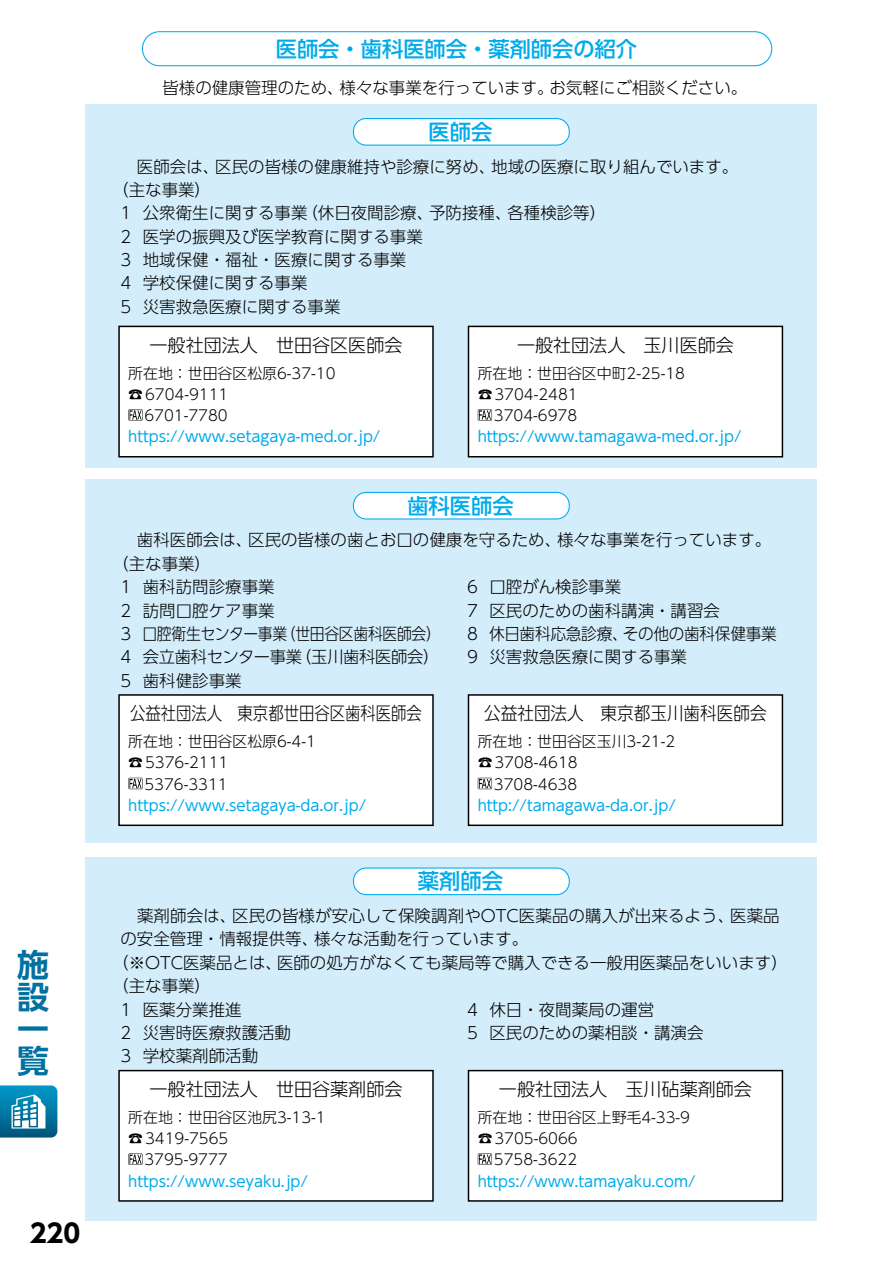
<style>
.page{position:relative;width:893px;height:1263px;background:#fff}
.page>*{position:absolute;margin:0;border:0;box-sizing:border-box;transform-origin:0 0}
.t1{font:700 31.95px/32px "UD Shin Go Pro De";color:#0071a0;text-align:justify}
.t2{font:700 25.5px "UD Shin Go Pro";color:#000}
.t3{font:500 21.3px "UD Shin Go Pro";color:#00abeb}
.t4{font:300 18px "UD Shin Go Pro";color:#000}
.t5{font:300 18px "UD Shin Go Pro";color:#000;scale:.85 1}
.t6{font:300 18px "UD Shin Go Pro";color:#000;scale:.92 1}
.t7{font:300 16.5px/23.4px "UD Shin Go Pro";color:#000}
.t8{font:300 16.5px "UD Shin Go Pro";letter-spacing:-.025em;color:#000}
.t9{font:300 16.5px "UD Shin Go Pro";letter-spacing:-.02em;color:#000}
.t10{font:300 14.85px "UD Shin Go Pro";color:#000}
.t11{font:14.85px "UD Shin Go Pro";color:#00abeb}
</style>
<div class="page">
<svg style="left:0;top:1085px;width:57px;height:52px"></svg>
<div style="left:85px;top:104px;width:731px;height:364px;background:#d3edfb"></div>
<div style="left:85px;top:479px;width:731px;height:364px;background:#d3edfb"></div>
<div style="left:85px;top:857px;width:731px;height:363px;background:#d3edfb"></div>
<svg style="left:142px;top:31px;width:630px;height:35px"></svg>
<svg style="left:353px;top:118px;width:217px;height:28px"></svg>
<svg style="left:353px;top:492px;width:217px;height:27px"></svg>
<svg style="left:353px;top:867px;width:217px;height:28px"></svg>
<div style="left:118px;top:326px;width:316px;height:131px;background:#fff"></div>
<div style="left:118px;top:694px;width:316px;height:132px;background:#fff"></div>
<div style="left:118px;top:1070px;width:316px;height:132px;background:#fff"></div>
<div style="left:468px;top:326px;width:315px;height:131px;background:#fff"></div>
<div style="left:468px;top:694px;width:315px;height:132px;background:#fff"></div>
<div style="left:468px;top:1070px;width:315px;height:132px;background:#fff"></div>
<h1 class="t1" style="left:17px;top:948px;width:33px">施設一覧</h1>
<h2 class="t2" style="left:30px;top:1212px;width:52px">220</h2>
<p class="t3" style="left:276px;top:31px;width:363px">医師会・歯科医師会・薬剤師会の紹介</p>
<p class="t7" style="left:162px;top:75px;width:586px">皆様の健康管理のため、様々な事業を行っています。お気軽にご相談ください。</p>
<p class="t3" style="left:429px;top:115px;width:65px">医師会</p>
<p class="t7" style="left:120px;top:154px;width:619px">　医師会は、区民の皆様の健康維持や診療に努め、地域の医療に取り組んでいます。</p>
<p class="t7" style="left:112px;top:177px;width:100px">（主な事業）</p>
<p class="t7" style="left:120px;top:201px;width:487px">1 公衆衛生に関する事業（休日夜間診療、予防接種、各種検診等）</p>
<p class="t7" style="left:120px;top:224px;width:304px">2 医学の振興及び医学教育に関する事業</p>
<p class="t7" style="left:120px;top:247px;width:287px">3 地域保健・福祉・医療に関する事業</p>
<p class="t7" style="left:120px;top:271px;width:189px">4 学校保健に関する事業</p>
<p class="t7" style="left:120px;top:294px;width:222px">5 災害救急医療に関する事業</p>
<p class="t4" style="left:150px;top:330px;width:254px">一般社団法人　世田谷区医師会</p>
<p class="t10" style="left:128px;top:361px;width:209px">所在地：世田谷区松原6-37-10</p>
<p class="t10" style="left:128px;top:382px;width:102px">☎6704-9111</p>
<p class="t10" style="left:144px;top:403px;width:85px">6701-7780</p>
<p class="t11" style="left:128px;top:425px;width:254px">https://www.setagaya-med.or.jp/</p>
<p class="t4" style="left:517px;top:330px;width:218px">一般社団法人　玉川医師会</p>
<p class="t10" style="left:478px;top:361px;width:209px">所在地：世田谷区中町2-25-18</p>
<p class="t10" style="left:478px;top:382px;width:102px">☎3704-2481</p>
<p class="t10" style="left:494px;top:403px;width:85px">3704-6978</p>
<p class="t11" style="left:478px;top:425px;width:265px">https://www.tamagawa-med.or.jp/</p>
<p class="t3" style="left:407px;top:488px;width:108px">歯科医師会</p>
<p class="t7" style="left:120px;top:528px;width:652px">　歯科医師会は、区民の皆様の歯とお口の健康を守るため、様々な事業を行っています。</p>
<p class="t7" style="left:112px;top:551px;width:100px">（主な事業）</p>
<p class="t7" style="left:120px;top:575px;width:156px">1 歯科訪問診療事業</p>
<p class="t7" style="left:120px;top:598px;width:156px">2 訪問口腔ケア事業</p>
<p class="t8" style="left:120px;top:620px;width:322px">3 口腔衛生センター事業（世田谷区歯科医師会）</p>
<p class="t9" style="left:120px;top:644px;width:321px">4 会立歯科センター事業（玉川歯科医師会）</p>
<p class="t7" style="left:120px;top:668px;width:123px">5 歯科健診事業</p>
<p class="t7" style="left:467px;top:575px;width:311px">6 口腔がん検診事業<br>7 区民のための歯科講演・講習会<br>8 休日歯科応急診療、その他の歯科保健事業<br>9 災害救急医療に関する事業</p>
<p class="t5" style="left:130px;top:699px;width:345px">公益社団法人　東京都世田谷区歯科医師会</p>
<p class="t10" style="left:128px;top:729px;width:189px">所在地：世田谷区松原6-4-1</p>
<p class="t10" style="left:128px;top:751px;width:102px">☎5376-2111</p>
<p class="t10" style="left:144px;top:772px;width:85px">5376-3311</p>
<p class="t11" style="left:128px;top:793px;width:239px">https://www.setagaya-da.or.jp/</p>
<p class="t6" style="left:484px;top:699px;width:309px">公益社団法人　東京都玉川歯科医師会</p>
<p class="t10" style="left:478px;top:729px;width:199px">所在地：世田谷区玉川3-21-2</p>
<p class="t10" style="left:478px;top:751px;width:102px">☎3708-4618</p>
<p class="t10" style="left:494px;top:772px;width:85px">3708-4638</p>
<p class="t11" style="left:478px;top:793px;width:200px">http://tamagawa-da.or.jp/</p>
<p class="t3" style="left:418px;top:864px;width:87px">薬剤師会</p>
<p class="t7" style="left:120px;top:903px;width:661px">　薬剤師会は、区民の皆様が安心して保険調剤やOTC医薬品の購入が出来るよう、医薬品</p>
<p class="t7" style="left:120px;top:927px;width:409px">の安全管理・情報提供等、様々な活動を行っています。</p>
<p class="t7" style="left:112px;top:950px;width:677px">（※OTC医薬品とは、医師の処方がなくても薬局等で購入できる一般用医薬品をいいます）</p>
<p class="t7" style="left:112px;top:974px;width:100px">（主な事業）</p>
<p class="t7" style="left:120px;top:997px;width:123px">1 医薬分業推進</p>
<p class="t7" style="left:120px;top:1020px;width:172px">2 災害時医療救護活動</p>
<p class="t7" style="left:120px;top:1044px;width:139px">3 学校薬剤師活動</p>
<p class="t7" style="left:467px;top:997px;width:238px">4 休日・夜間薬局の運営<br>5 区民のための薬相談・講演会</p>
<p class="t4" style="left:150px;top:1074px;width:254px">一般社団法人　世田谷薬剤師会</p>
<p class="t10" style="left:128px;top:1105px;width:199px">所在地：世田谷区池尻3-13-1</p>
<p class="t10" style="left:128px;top:1126px;width:102px">☎3419-7565</p>
<p class="t10" style="left:144px;top:1147px;width:85px">3795-9777</p>
<p class="t11" style="left:128px;top:1169px;width:181px">https://www.seyaku.jp/</p>
<p class="t4" style="left:499px;top:1074px;width:254px">一般社団法人　玉川砧薬剤師会</p>
<p class="t10" style="left:478px;top:1105px;width:214px">所在地：世田谷区上野毛4-33-9</p>
<p class="t10" style="left:478px;top:1126px;width:102px">☎3705-6066</p>
<p class="t10" style="left:494px;top:1147px;width:85px">5758-3622</p>
<p class="t11" style="left:478px;top:1169px;width:219px">https://www.tamayaku.com/</p>
</div>
